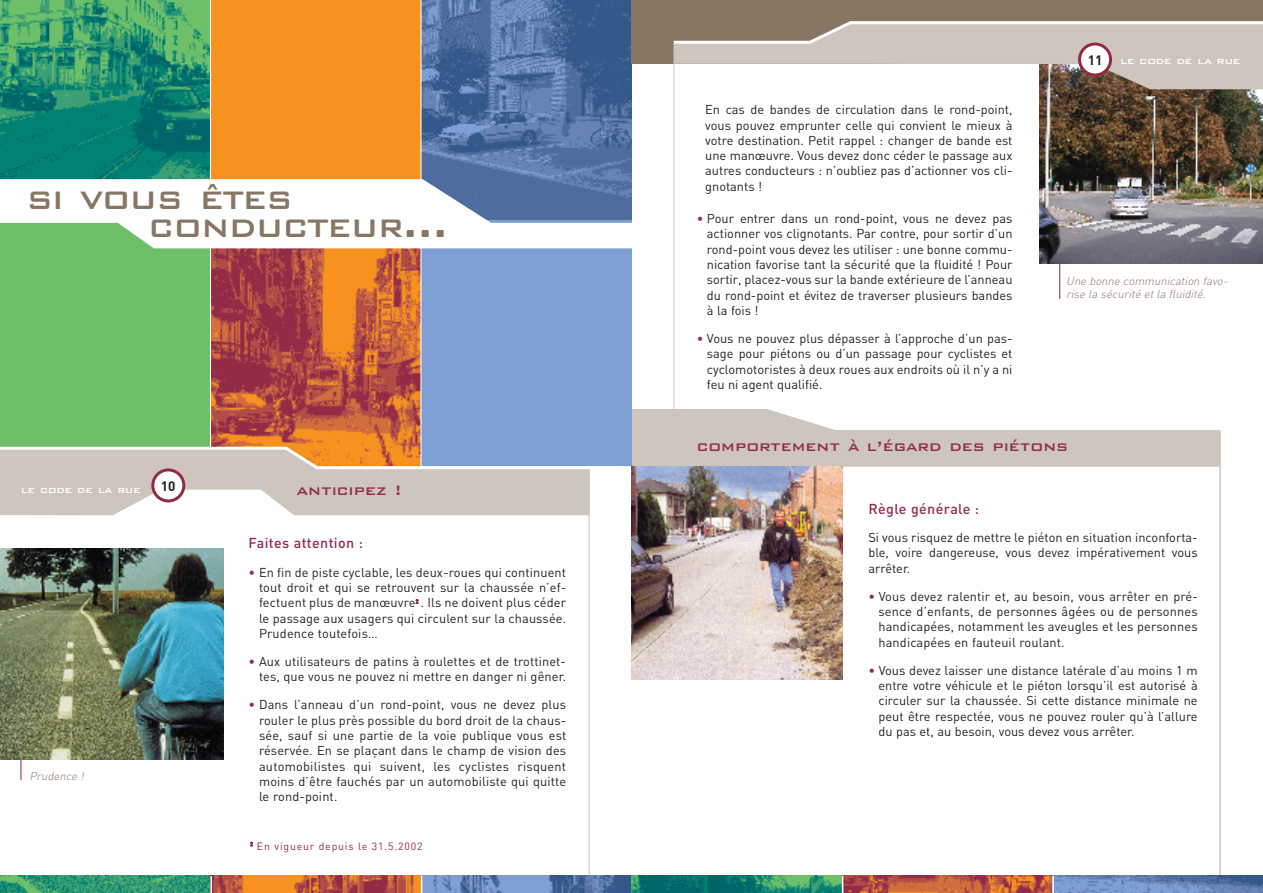
<style>
.page{position:relative;width:1263px;height:893px;background:#fff}
.page>*{position:absolute;margin:0;border:0;box-sizing:border-box;transform-origin:0 0}
.t1{font:500 33.75px/28.5px "Bank Gothic BT";letter-spacing:-.05em;color:#887665}
.t2{font:500 18px "Bank Gothic BT";color:#922c46}
.t3{font:500 14.25px "DIN";letter-spacing:.025em;color:#922c46}
.t4{font:700 13.5px "DIN";color:#231f20}
.t5{font:12.75px/15.3px "DIN";color:#231f20;text-align:justify}
.t6{font:500 12px "Bank Gothic BT";color:#fff}
.t7{font:italic 300 11.25px/13.5px "DIN";color:#887665}
.t8{font:10.5px "DIN";letter-spacing:.08em;color:#922c46}
.t9{font:5.25px "DIN";color:#922c46}
.s1{font-size:45px}
.s2{color:#922c46}
</style>
<div class="page">
<hr style="left:1219px;top:431px;width:2px;height:448px;background:#cec6be">
<hr style="left:589px;top:447px;width:1px;height:432px;background:#cec6be">
<img style="left:421px;top:0;width:210px;height:179px">
<img style="left:211px;top:248px;width:209px;height:161px">
<div style="left:0;top:214px;width:210px;height:232px;background:#6dc069"></div>
<div style="left:421px;top:223px;width:210px;height:243px;background:#7e9fd3"></div>
<img style="left:0;top:0;width:210px;height:179px">
<div style="left:210px;top:0;width:211px;height:223px;background:#f7921e"></div>
<hr style="left:210px;top:0;width:1px;height:473px;background:#fff">
<hr style="left:420px;top:0;width:1px;height:473px;background:#fff">
<hr style="left:20px;top:747px;width:1px;height:33px;background:#922c46">
<div style="left:631px;top:0;width:632px;height:64px;background:#887665"></div>
<hr style="left:1059px;top:260px;width:1px;height:39px;background:#922c46">
<img style="left:1039px;top:89px;width:224px;height:175px">
<hr style="left:673px;top:41px;width:1px;height:388px;background:#cec6be">
<svg style="left:0;top:179px;width:632px;height:69px"></svg>
<img style="left:0;top:548px;width:223px;height:211px">
<img style="left:631px;top:515px;width:211px;height:164px">
<svg style="left:0;top:409px;width:1220px;height:106px"></svg>
<svg style="left:673px;top:21px;width:590px;height:68px"></svg>
<img style="left:0;top:876px;width:210px;height:17px">
<svg style="left:212px;top:876px;width:209px;height:17px;background:#c86336"></svg>
<svg style="left:422px;top:876px;width:209px;height:17px;background:#6182b5"></svg>
<svg style="left:210px;top:876px;width:2px;height:17px"></svg>
<svg style="left:631px;top:876px;width:211px;height:17px;background:#19826c"></svg>
<svg style="left:843px;top:876px;width:209px;height:17px;background:#be5a3e"></svg>
<svg style="left:1054px;top:876px;width:209px;height:17px;background:#6887b9"></svg>
<svg style="left:1052px;top:876px;width:2px;height:17px"></svg>
<h1 class="t1" style="left:148px;top:183px;width:301px;text-indent:-122px">SI VOUS ÊTES<br>CONDUCTEUR<span class="s1">…</span></h1>
<p class="t6" style="left:21px;top:482px;width:121px">le code de la rue</p>
<p class="t4" style="left:161px;top:481px;width:16px">10</p>
<p class="t7" style="left:30px;top:770px;width:58px">Prudence !</p>
<h2 class="t2" style="left:297px;top:478px;width:107px">anticipez !</h2>
<p class="t3" style="left:249px;top:538px;width:116px">Faites attention :</p>
<p class="t5" style="left:259px;top:566px;width:309px;text-indent:-10px"><span class="s2">•</span> En fin de piste cyclable, les deux-roues qui continuent tout droit et qui se retrouvent sur la chaussée n’ef&shy;fectuent plus de manœuvre . Ils ne doivent plus céder</p>
<p class="t9" style="left:416px;top:599px;width:4px">2</p>
<p class="t5" style="left:259px;top:612px;width:309px">le passage aux usagers qui circulent sur la chaussée.<br>Prudence toutefois…</p>
<p class="t5" style="left:249px;top:655px;width:319px;text-align:right"><span class="s2">•</span> Aux utilisateurs de patins à roulettes et de trottinet&shy;tes, que vous ne pouvez ni mettre en danger ni gêner.</p>
<p class="t5" style="left:259px;top:699px;width:309px;text-indent:-10px"><span class="s2">•</span> Dans l’anneau d’un rond-point, vous ne devez plus rouler le plus près possible du bord droit de la chaus&shy;sée, sauf si une partie de la voie publique vous est réservée. En se plaçant dans le champ de vision des automobilistes qui suivent, les cyclistes risquent moins d’être fauchés par un automobiliste qui quitte le rond-point.</p>
<p class="t8" style="left:250px;top:843px;width:174px"><sup>2</sup> En vigueur depuis le 31.5.2002</p>
<p class="t5" style="left:705px;top:104px;width:309px">En cas de bandes de circulation dans le rond-point, vous pouvez emprunter celle qui convient le mieux à votre destination. Petit rappel : changer de bande est une manœuvre. Vous devez donc céder le passage aux autres conducteurs : n’oubliez pas d’actionner vos cli&shy;gnotants !</p>
<p class="t5" style="left:707px;top:212px;width:307px;text-indent:-10px"><span class="s2">•</span> Pour entrer dans un rond-point, vous ne devez pas actionner vos clignotants. Par contre, pour sortir d’un rond-point vous devez les utiliser : une bonne commu&shy;nication favorise tant la sécurité que la fluidité ! Pour sortir, placez-vous sur la bande extérieure de l’anneau du rond-point et évitez de traverser plusieurs bandes à la fois !</p>
<p class="t5" style="left:707px;top:332px;width:307px;text-indent:-10px"><span class="s2">•</span> Vous ne pouvez plus dépasser à l’approche d’un pas&shy;sage pour piétons ou d’un passage pour cyclistes et cyclomotoristes à deux roues aux endroits où il n’y a ni feu ni agent qualifié.</p>
<p class="t4" style="left:1088px;top:55px;width:16px">11</p>
<p class="t6" style="left:1120px;top:53px;width:121px">le code de la rue</p>
<p class="t7" style="left:1066px;top:275px;width:165px">Une bonne communication favo&shy;rise la sécurité et la fluidité.</p>
<h2 class="t2" style="left:697px;top:434px;width:373px">comportement à l’égard des piétons</h2>
<p class="t3" style="left:868px;top:504px;width:112px">Règle générale :</p>
<p class="t5" style="left:868px;top:531px;width:331px">Si vous risquez de mettre le piéton en situation inconforta&shy;ble, voire dangereuse, vous devez impérativement vous arrêter.</p>
<p class="t5" style="left:878px;top:590px;width:321px;text-indent:-10px"><span class="s2">•</span> Vous devez ralentir et, au besoin, vous arrêter en pré&shy;sence d’enfants, de personnes âgées ou de personnes handicapées, notamment les aveugles et les personnes handicapées en fauteuil roulant.</p>
<p class="t5" style="left:878px;top:664px;width:321px;text-indent:-10px"><span class="s2">•</span> Vous devez laisser une distance latérale d’au moins 1 m entre votre véhicule et le piéton lorsqu’il est autorisé à circuler sur la chaussée. Si cette distance minimale ne peut être respectée, vous ne pouvez rouler qu’à l’allure du pas et, au besoin, vous devez vous arrêter.</p>
</div>
